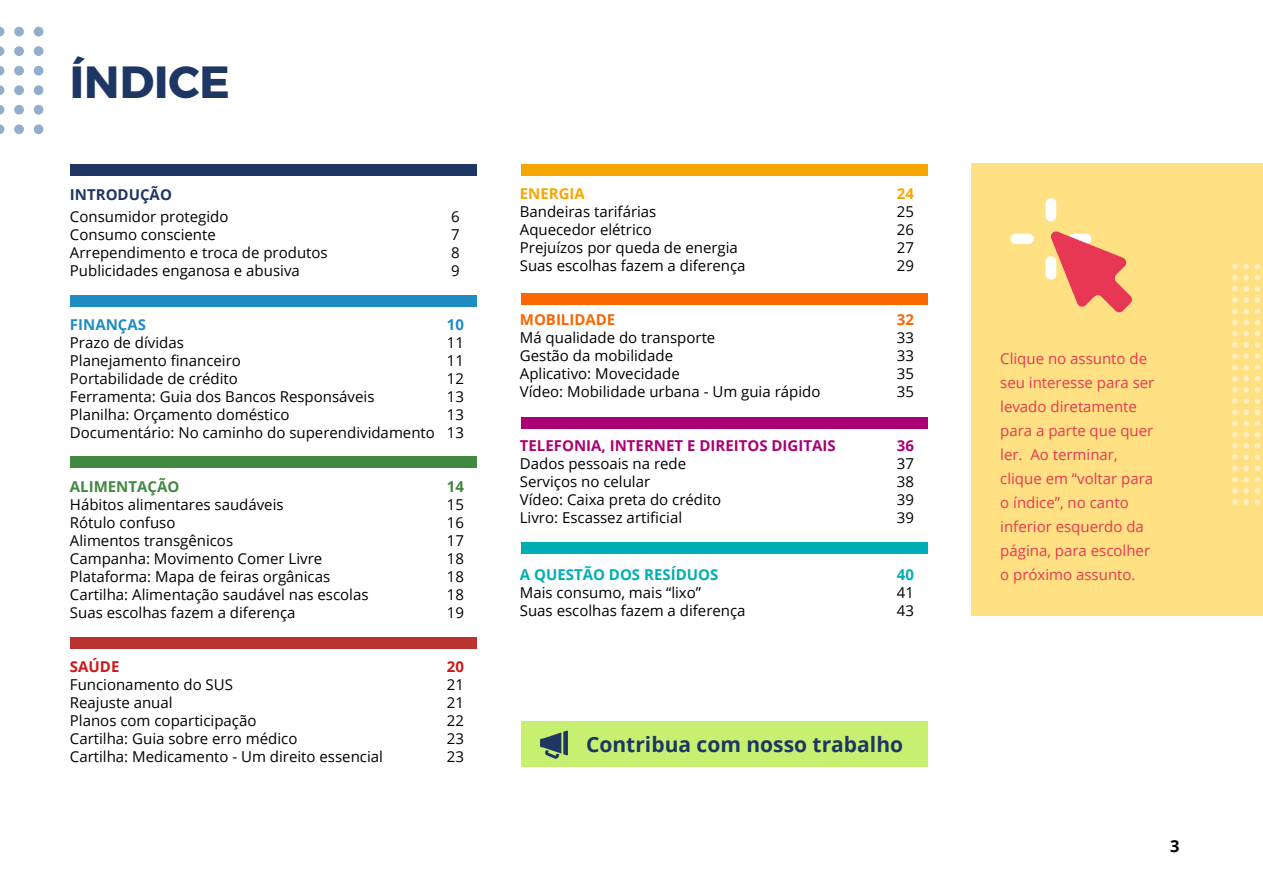
<style>
.page{position:relative;width:1263px;height:893px;background:#fff}
.page>*{position:absolute;margin:0;border:0;box-sizing:border-box;transform-origin:0 0}
.t1{font:700 45px "Montserrat";color:#1e3664}
.t2{font:700 21px "Open Sans";color:#1e3664}
.t3{font:700 16.5px "Open Sans";color:#000}
.t4{font:15px/18px "Open Sans";color:#000;text-align:right}
.t5{font:15px/24px "Open Sans";color:#e83755}
.t6{font:700 15px "Open Sans";color:#ab0075}
.t7{font:700 15px "Open Sans";color:#00adb2}
.t8{font:700 15px "Open Sans";color:#418841}
.t9{font:700 15px "Open Sans";color:#fa6600}
.t10{font:700 15px "Open Sans";color:#1f8cc2}
.t11{font:700 15px "Open Sans";color:#1e3664}
.t12{font:700 15px "Open Sans";color:#f7a600}
.t13{font:700 15px "Open Sans";color:#cd171a}
</style>
<div class="page">
<div style="left:972px;top:164px;width:291px;height:452px;background:#ffe082"></div>
<svg style="left:1232px;top:264px;width:28px;height:5px"></svg>
<svg style="left:1232px;top:275px;width:28px;height:5px"></svg>
<svg style="left:1232px;top:286px;width:28px;height:28px"></svg>
<svg style="left:1232px;top:320px;width:28px;height:5px"></svg>
<svg style="left:1232px;top:331px;width:28px;height:28px"></svg>
<svg style="left:1232px;top:365px;width:28px;height:5px"></svg>
<svg style="left:1232px;top:376px;width:28px;height:5px"></svg>
<svg style="left:1232px;top:387px;width:28px;height:28px"></svg>
<svg style="left:1232px;top:421px;width:28px;height:5px"></svg>
<svg style="left:1232px;top:432px;width:28px;height:5px"></svg>
<svg style="left:1232px;top:443px;width:28px;height:17px"></svg>
<svg style="left:1232px;top:466px;width:28px;height:5px"></svg>
<svg style="left:1232px;top:477px;width:28px;height:5px"></svg>
<svg style="left:1232px;top:488px;width:28px;height:17px"></svg>
<div style="left:70px;top:295px;width:406px;height:12px;background:#1f8cc2"></div>
<div style="left:70px;top:637px;width:406px;height:12px;background:#ba3330"></div>
<div style="left:70px;top:456px;width:406px;height:12px;background:#418841"></div>
<div style="left:70px;top:165px;width:406px;height:11px;background:#1e3664"></div>
<div style="left:521px;top:165px;width:406px;height:11px;background:#f7a600"></div>
<div style="left:521px;top:293px;width:406px;height:12px;background:#fa6600"></div>
<div style="left:521px;top:417px;width:406px;height:12px;background:#ab0075"></div>
<div style="left:521px;top:542px;width:406px;height:12px;background:#00adb2"></div>
<div style="left:521px;top:722px;width:406px;height:45px;background:#c7f070"></div>
<svg style="left:0;top:27px;width:4px;height:9px"></svg>
<svg style="left:14px;top:27px;width:10px;height:9px"></svg>
<div style="left:34px;top:27px;width:9px;height:9px;background:#93adcd;border-radius:50%"></div>
<svg style="left:0;top:46px;width:4px;height:10px"></svg>
<svg style="left:14px;top:46px;width:10px;height:10px"></svg>
<div style="left:34px;top:46px;width:9px;height:10px;background:#93adcd;border-radius:50%"></div>
<svg style="left:0;top:66px;width:4px;height:10px"></svg>
<svg style="left:14px;top:66px;width:10px;height:10px"></svg>
<div style="left:34px;top:66px;width:9px;height:10px;background:#93adcd;border-radius:50%"></div>
<svg style="left:0;top:85px;width:4px;height:10px"></svg>
<svg style="left:14px;top:85px;width:10px;height:10px"></svg>
<div style="left:34px;top:85px;width:9px;height:10px;background:#93adcd;border-radius:50%"></div>
<svg style="left:0;top:105px;width:4px;height:10px"></svg>
<svg style="left:14px;top:105px;width:10px;height:10px"></svg>
<div style="left:34px;top:105px;width:9px;height:10px;background:#93adcd;border-radius:50%"></div>
<svg style="left:0;top:124px;width:4px;height:10px"></svg>
<svg style="left:14px;top:124px;width:10px;height:10px"></svg>
<div style="left:34px;top:124px;width:9px;height:10px;background:#93adcd;border-radius:50%"></div>
<div style="left:1045px;top:198px;width:11px;height:23px;background:#fff;border-radius:5px"></div>
<div style="left:1045px;top:256px;width:11px;height:24px;background:#fff;border-radius:5px"></div>
<div style="left:1010px;top:234px;width:24px;height:10px;background:#fff;border-radius:5px"></div>
<svg style="left:1050px;top:231px;width:82px;height:82px"></svg>
<svg style="left:540px;top:730px;width:28px;height:29px"></svg>
<h1 class="t1" style="left:70px;top:46px;width:162px">ÍNDICE</h1>
<p class="t11" style="left:70px;top:184px;width:103px">INTRODUÇÃO</p>
<p class="t4" style="left:70px;top:207px;width:160px">Consumidor protegido</p>
<p class="t4" style="left:451px;top:207px;width:10px">6</p>
<p class="t4" style="left:70px;top:225px;width:147px">Consumo consciente</p>
<p class="t4" style="left:451px;top:225px;width:10px">7</p>
<p class="t4" style="left:70px;top:243px;width:259px">Arrependimento e troca de produtos</p>
<p class="t4" style="left:451px;top:243px;width:10px">8</p>
<p class="t4" style="left:70px;top:261px;width:231px">Publicidades enganosa e abusiva</p>
<p class="t4" style="left:451px;top:261px;width:10px">9</p>
<p class="t10" style="left:70px;top:314px;width:78px">FINANÇAS</p>
<p class="t10" style="left:447px;top:314px;width:19px">10</p>
<p class="t4" style="left:70px;top:333px;width:115px">Prazo de dívidas</p>
<p class="t4" style="left:447px;top:333px;width:19px">11</p>
<p class="t4" style="left:70px;top:351px;width:172px">Planejamento financeiro</p>
<p class="t4" style="left:447px;top:351px;width:19px">11</p>
<p class="t4" style="left:70px;top:369px;width:170px">Portabilidade de crédito</p>
<p class="t4" style="left:447px;top:369px;width:19px">12</p>
<p class="t4" style="left:70px;top:387px;width:306px">Ferramenta: Guia dos Bancos Responsáveis</p>
<p class="t4" style="left:447px;top:387px;width:19px">13</p>
<p class="t4" style="left:70px;top:405px;width:221px">Planilha: Orçamento doméstico</p>
<p class="t4" style="left:70px;top:405px;width:396px">13<br>Documentário: No caminho do superendividamento 13</p>
<p class="t8" style="left:70px;top:476px;width:111px">ALIMENTAÇÃO</p>
<p class="t8" style="left:447px;top:476px;width:19px">14</p>
<p class="t4" style="left:70px;top:495px;width:215px">Hábitos alimentares saudáveis</p>
<p class="t4" style="left:447px;top:495px;width:19px">15</p>
<p class="t4" style="left:70px;top:513px;width:107px">Rótulo confuso</p>
<p class="t4" style="left:447px;top:513px;width:19px">16</p>
<p class="t4" style="left:70px;top:531px;width:165px">Alimentos transgênicos</p>
<p class="t4" style="left:447px;top:531px;width:19px">17</p>
<p class="t4" style="left:70px;top:549px;width:254px">Campanha: Movimento Comer Livre</p>
<p class="t4" style="left:447px;top:549px;width:19px">18</p>
<p class="t4" style="left:70px;top:567px;width:262px">Plataforma: Mapa de feiras orgânicas</p>
<p class="t4" style="left:447px;top:567px;width:19px">18</p>
<p class="t4" style="left:70px;top:585px;width:300px">Cartilha: Alimentação saudável nas escolas</p>
<p class="t4" style="left:447px;top:585px;width:19px">18</p>
<p class="t4" style="left:70px;top:603px;width:227px">Suas escolhas fazem a diferença</p>
<p class="t4" style="left:447px;top:603px;width:19px">19</p>
<p class="t13" style="left:70px;top:656px;width:51px">SAÚDE</p>
<p class="t13" style="left:447px;top:656px;width:19px">20</p>
<p class="t4" style="left:70px;top:675px;width:165px">Funcionamento do SUS</p>
<p class="t4" style="left:447px;top:675px;width:19px">21</p>
<p class="t4" style="left:70px;top:693px;width:104px">Reajuste anual</p>
<p class="t4" style="left:447px;top:693px;width:19px">21</p>
<p class="t4" style="left:70px;top:711px;width:188px">Planos com coparticipação</p>
<p class="t4" style="left:447px;top:711px;width:19px">22</p>
<p class="t4" style="left:70px;top:729px;width:229px">Cartilha: Guia sobre erro médico</p>
<p class="t4" style="left:447px;top:729px;width:19px">23</p>
<p class="t4" style="left:70px;top:747px;width:315px">Cartilha: Medicamento - Um direito essencial</p>
<p class="t4" style="left:447px;top:747px;width:19px">23</p>
<p class="t12" style="left:520px;top:183px;width:67px">ENERGIA</p>
<p class="t12" style="left:897px;top:183px;width:19px">24</p>
<p class="t4" style="left:520px;top:202px;width:138px">Bandeiras tarifárias</p>
<p class="t4" style="left:897px;top:202px;width:19px">25</p>
<p class="t4" style="left:520px;top:220px;width:134px">Aquecedor elétrico</p>
<p class="t4" style="left:897px;top:220px;width:19px">26</p>
<p class="t4" style="left:520px;top:238px;width:220px">Prejuízos por queda de energia</p>
<p class="t4" style="left:897px;top:238px;width:19px">27</p>
<p class="t4" style="left:520px;top:256px;width:227px">Suas escolhas fazem a diferença</p>
<p class="t4" style="left:897px;top:256px;width:19px">29</p>
<p class="t9" style="left:520px;top:309px;width:97px">MOBILIDADE</p>
<p class="t9" style="left:897px;top:309px;width:19px">32</p>
<p class="t4" style="left:520px;top:328px;width:197px">Má qualidade do transporte</p>
<p class="t4" style="left:897px;top:328px;width:19px">33</p>
<p class="t4" style="left:520px;top:346px;width:155px">Gestão da mobilidade</p>
<p class="t4" style="left:897px;top:346px;width:19px">33</p>
<p class="t4" style="left:520px;top:364px;width:161px">Aplicativo: Movecidade</p>
<p class="t4" style="left:897px;top:364px;width:19px">35</p>
<p class="t4" style="left:520px;top:382px;width:302px">Vídeo: Mobilidade urbana - Um guia rápido</p>
<p class="t4" style="left:897px;top:382px;width:19px">35</p>
<p class="t6" style="left:520px;top:435px;width:317px">TELEFONIA, INTERNET E DIREITOS DIGITAIS</p>
<p class="t6" style="left:897px;top:435px;width:19px">36</p>
<p class="t4" style="left:520px;top:454px;width:168px">Dados pessoais na rede</p>
<p class="t4" style="left:897px;top:454px;width:19px">37</p>
<p class="t4" style="left:520px;top:472px;width:132px">Serviços no celular</p>
<p class="t4" style="left:897px;top:472px;width:19px">38</p>
<p class="t4" style="left:520px;top:490px;width:203px">Vídeo: Caixa preta do crédito</p>
<p class="t4" style="left:897px;top:490px;width:19px">39</p>
<p class="t4" style="left:520px;top:508px;width:164px">Livro: Escassez artificial</p>
<p class="t4" style="left:897px;top:508px;width:19px">39</p>
<p class="t7" style="left:520px;top:564px;width:200px">A QUESTÃO DOS RESÍDUOS</p>
<p class="t7" style="left:897px;top:564px;width:19px">40</p>
<p class="t4" style="left:520px;top:583px;width:183px">Mais consumo, mais “lixo”</p>
<p class="t4" style="left:897px;top:583px;width:19px">41</p>
<p class="t4" style="left:520px;top:601px;width:227px">Suas escolhas fazem a diferença</p>
<p class="t4" style="left:897px;top:601px;width:19px">43</p>
<h2 class="t2" style="left:586px;top:730px;width:318px">Contribua com nosso trabalho</h2>
<p class="t5" style="left:1000px;top:347px;width:156px">Clique no assunto de seu interesse para ser levado diretamente para a parte que quer ler. Ao terminar, clique em “voltar para o índice”, no canto inferior esquerdo da página, para escolher o próximo assunto.</p>
<p class="t3" style="left:1170px;top:834px;width:11px">3</p>
</div>
